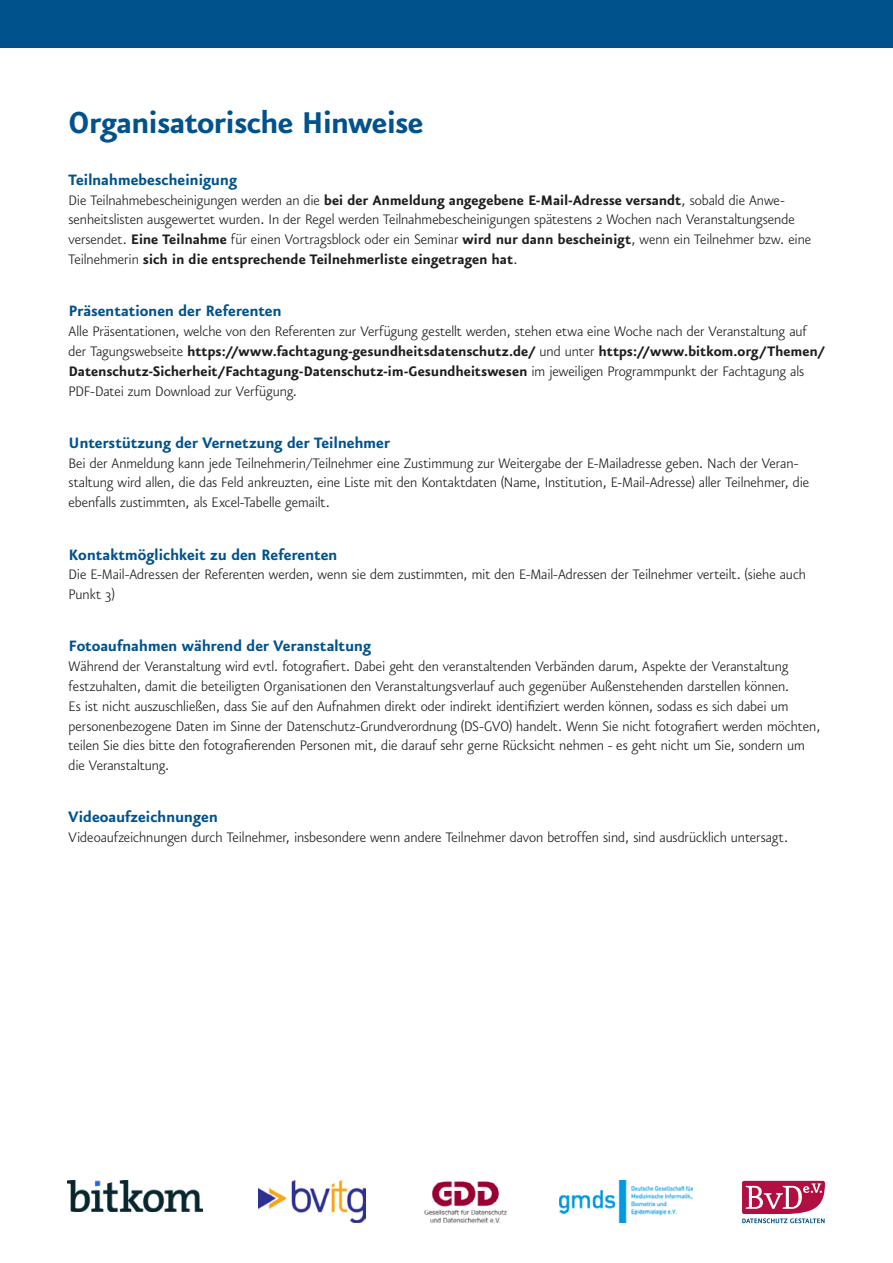
<style>
.page{position:relative;width:893px;height:1263px;background:#fff}
.page>*{position:absolute;margin:0;border:0;box-sizing:border-box;transform-origin:0 0}
.t1{font:700 36px "Eureka Sans";letter-spacing:-.03em;color:#00528d}
.t2{font:700 18px "Eureka Sans";letter-spacing:-.015em;color:#00528d}
.t3{font:300 16.5px/19.8px "Eureka Sans Pro";letter-spacing:-.005em;color:#1d1d1b}
.t4{font:700 16.5px/19.8px "Eureka Sans";letter-spacing:-.01em;color:#1d1d1b}
.s1{font-family:"Eureka Sans";font-weight:700}
.s2{font-family:"Eureka Sans Pro";font-weight:300}
</style>
<div class="page">
<div style="left:0;top:0;width:893px;height:47px;background:#00528d"></div>
<img style="left:68px;top:1180px;width:134px;height:32px">
<svg style="left:742px;top:1181px;width:83px;height:42px"></svg>
<img style="left:259px;top:1181px;width:107px;height:42px">
<img style="left:424px;top:1181px;width:83px;height:42px">
<img style="left:560px;top:1181px;width:132px;height:42px">
<h1 class="t1" style="left:69px;top:104px;width:356px">Organisatorische Hinweise</h1>
<p class="t2" style="left:69px;top:171px;width:170px">Teilnahmebescheinigung</p>
<p class="t3" style="left:69px;top:190px;width:744px">Die Teilnahmebescheinigungen werden an die <span class="s1">bei der Anmeldung angegebene E-Mail-Adresse versandt</span>, sobald die Anwe&shy;senheitslisten ausgewertet wurden. In der Regel werden Teilnahmebescheinigungen spätestens 2 Wochen nach Veranstaltungsende versendet. <span class="s1">Eine Teilnahme</span> für einen Vortragsblock oder ein Seminar <span class="s1">wird nur dann bescheinigt</span>, wenn ein Teilnehmer bzw. eine</p>
<p class="t4" style="left:69px;top:250px;width:450px"><span class="s2">Teilnehmerin</span> sich in die entsprechende Teilnehmerliste eingetragen hat<span class="s2">.</span></p>
<p class="t2" style="left:69px;top:302px;width:215px">Präsentationen der Referenten</p>
<p class="t3" style="left:69px;top:322px;width:740px">Alle Präsentationen, welche von den Referenten zur Verfügung gestellt werden, stehen etwa eine Woche nach der Veranstaltung auf</p>
<p class="t4" style="left:69px;top:342px;width:758px"><span class="s2">der Tagungswebseite</span> https://www.fachtagung-gesundheitsdatenschutz.de/ <span class="s2">und unter</span> https://www.bitkom.org/Themen/<br>Datenschutz-Sicherheit/Fachtagung-Datenschutz-im-Gesundheitswesen <span class="s2">im jeweiligen Programmpunkt der Fachtagung als</span></p>
<p class="t3" style="left:69px;top:381px;width:230px">PDF-Datei zum Download zur Verfügung.</p>
<p class="t2" style="left:69px;top:434px;width:323px">Unterstützung der Vernetzung der Teilnehmer</p>
<p class="t3" style="left:69px;top:453px;width:742px">Bei der Anmeldung kann jede Teilnehmerin/Teilnehmer eine Zustimmung zur Weitergabe der E-Mailadresse geben. Nach der Veran&shy;staltung wird allen, die das Feld ankreuzten, eine Liste mit den Kontaktdaten (Name, Institution, E-Mail-Adresse) aller Teilnehmer, die ebenfalls zustimmten, als Excel-Tabelle gemailt.</p>
<p class="t2" style="left:69px;top:545px;width:270px">Kontaktmöglichkeit zu den Referenten</p>
<p class="t3" style="left:69px;top:565px;width:739px">Die E-Mail-Adressen der Referenten werden, wenn sie dem zustimmten, mit den E-Mail-Adressen der Teilnehmer verteilt. (siehe auch<br>Punkt 3)</p>
<p class="t2" style="left:69px;top:637px;width:304px">Fotoaufnahmen während der Veranstaltung</p>
<p class="t3" style="left:69px;top:657px;width:753px">Während der Veranstaltung wird evtl. fotografiert. Dabei geht den veranstaltenden Verbänden darum, Aspekte der Veranstaltung festzuhalten, damit die beteiligten Organisationen den Veranstaltungsverlauf auch gegenüber Außenstehenden darstellen können.<br>Es ist nicht auszuschließen, dass Sie auf den Aufnahmen direkt oder indirekt identifiziert werden können, sodass es sich dabei um personenbezogene Daten im Sinne der Datenschutz-Grundverordnung (DS-GVO) handelt. Wenn Sie nicht fotografiert werden möchten, teilen Sie dies bitte den fotografierenden Personen mit, die darauf sehr gerne Rücksicht nehmen - es geht nicht um Sie, sondern um die Veranstaltung.</p>
<p class="t2" style="left:69px;top:808px;width:151px">Videoaufzeichnungen</p>
<p class="t3" style="left:69px;top:828px;width:721px">Videoaufzeichnungen durch Teilnehmer, insbesondere wenn andere Teilnehmer davon betroffen sind, sind ausdrücklich untersagt.</p>
</div>
